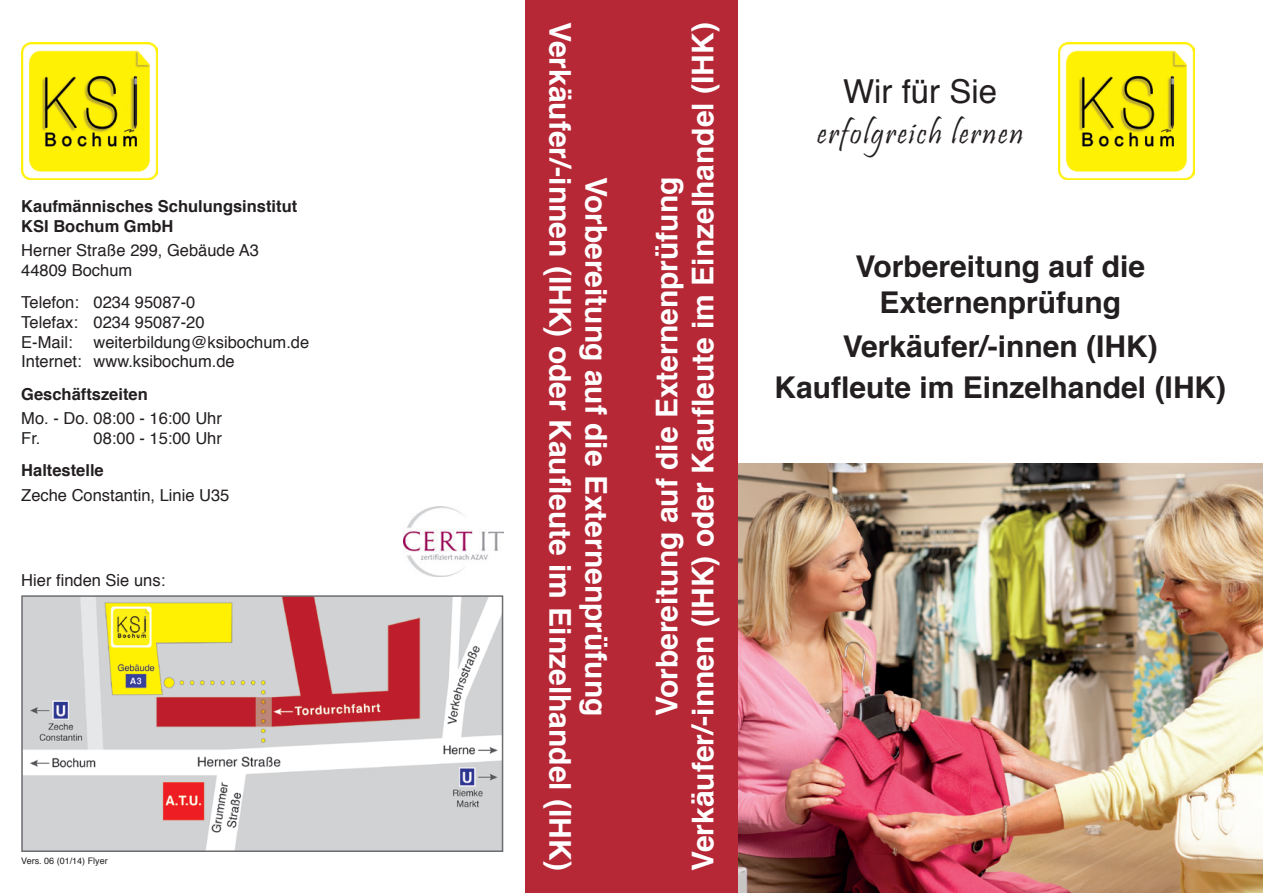
<style>
.page{position:relative;width:1263px;height:893px;background:#fff}
.page>*{position:absolute;margin:0;border:0;box-sizing:border-box;transform-origin:0 0}
.t1{font:33px "Pristina";letter-spacing:.05em;color:#231f20}
.t2{font:33px "Helvetica";color:#231f20}
.t3{font:700 30px "Helvetica";color:#fff}
.t4{font:700 30px "Helvetica";color:#231f20}
.t5{font:16.5px/19.8px "Helvetica";color:#231f20}
.t6{font:700 16.5px/19.8px "Helvetica";color:#231f20}
.t7{font:9px "Helvetica";color:#231f20}
</style>
<div class="page">
<img style="left:24px;top:598px;width:476px;height:251px">
<div style="left:21px;top:595px;width:482px;height:257px;border:2px solid #6c6d70"></div>
<img style="left:403px;top:506px;width:100px;height:71px">
<img style="left:21px;top:43px;width:136px;height:137px">
<img style="left:738px;top:463px;width:525px;height:430px">
<div style="left:525px;top:0;width:213px;height:893px;background:#b72837"></div>
<img style="left:1059px;top:43px;width:136px;height:137px">
<p class="t6" style="left:21px;top:196px;width:277px">Kaufmännisches Schulungsinstitut<br>KSI Bochum GmbH</p>
<p class="t5" style="left:21px;top:241px;width:239px">Herner Straße 299, Gebäude A3</p>
<p class="t5" style="left:21px;top:260px;width:112px">44809 Bochum</p>
<p class="t5" style="left:21px;top:293px;width:176px">Telefon: 0234 95087-0</p>
<p class="t5" style="left:21px;top:313px;width:185px">Telefax: 0234 95087-20</p>
<p class="t5" style="left:21px;top:332px;width:53px">E-Mail:</p>
<p class="t5" style="left:94px;top:332px;width:217px">weiterbildung@ksibochum.de</p>
<p class="t5" style="left:21px;top:352px;width:215px">Internet: www.ksibochum.de</p>
<p class="t6" style="left:21px;top:385px;width:128px">Geschäftszeiten</p>
<p class="t5" style="left:21px;top:409px;width:202px">Mo. - Do. 08:00 - 16:00 Uhr<br>Fr.</p>
<p class="t5" style="left:94px;top:429px;width:130px">08:00 - 15:00 Uhr</p>
<p class="t6" style="left:21px;top:461px;width:84px">Haltestelle</p>
<p class="t5" style="left:21px;top:485px;width:210px">Zeche Constantin, Linie U35</p>
<p class="t5" style="left:21px;top:571px;width:145px">Hier finden Sie uns:</p>
<p class="t7" style="left:21px;top:854px;width:88px">Vers. 06 (01/14) Flyer</p>
<p class="t3" style="left:584px;top:22px;width:850px;rotate:90deg">Verkäufer/-innen (IHK) oder Kaufleute im Einzelhandel (IHK)</p>
<p class="t3" style="left:620px;top:177px;width:541px;rotate:90deg">Vorbereitung auf die Externenprüfung</p>
<p class="t3" style="left:679px;top:871px;width:850px;rotate:-90deg">Verkäufer/-innen (IHK) oder Kaufleute im Einzelhandel (IHK)</p>
<p class="t3" style="left:643px;top:716px;width:541px;rotate:-90deg">Vorbereitung auf die Externenprüfung</p>
<p class="t2" style="left:843px;top:66px;width:156px">Wir für Sie</p>
<p class="t1" style="left:817px;top:114px;width:208px">erfolgreich lernen</p>
<p class="t4" style="left:856px;top:242px;width:291px">Vorbereitung auf die</p>
<p class="t4" style="left:879px;top:278px;width:243px">Externenprüfung</p>
<p class="t4" style="left:843px;top:323px;width:317px">Verkäufer/-innen (IHK)</p>
<p class="t4" style="left:774px;top:363px;width:453px">Kaufleute im Einzelhandel (IHK)</p>
</div>
